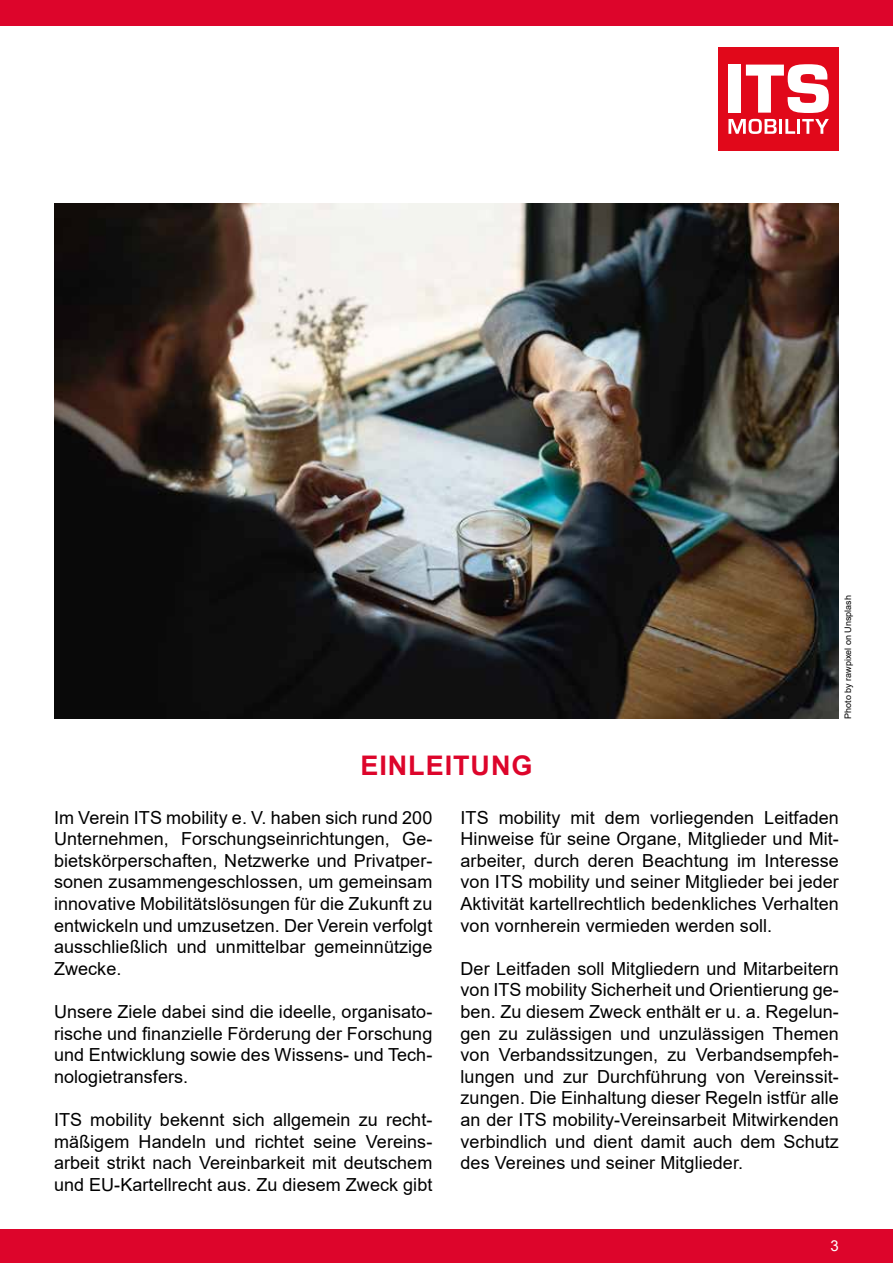
<style>
.page{position:relative;width:893px;height:1263px;background:#fff}
.page>*{position:absolute;margin:0;border:0;box-sizing:border-box;transform-origin:0 0}
.t1{font:700 27px "Arial";letter-spacing:.035em;color:#dd052b}
.t2{font:18px/21.6px "Arial";letter-spacing:.005em;color:#000;text-align:justify}
.t3{font:15px "Arial";color:#fff}
.t4{font:9px "Arial";color:#000}
</style>
<div class="page">
<div style="left:0;top:0;width:893px;height:26px;background:#dd052b"></div>
<div style="left:0;top:1229px;width:893px;height:34px;background:#dd052b"></div>
<div style="left:718px;top:47px;width:121px;height:103px;background:#e1081a"></div>
<div style="left:728px;top:65px;width:13px;height:48px;background:#fff"></div>
<svg style="left:746px;top:64px;width:83px;height:49px"></svg>
<svg style="left:728px;top:119px;width:49px;height:15px"></svg>
<hr style="left:779px;top:119px;width:3px;height:15px;background:#fff">
<svg style="left:785px;top:119px;width:10px;height:15px"></svg>
<hr style="left:797px;top:119px;width:3px;height:15px;background:#fff">
<svg style="left:802px;top:119px;width:27px;height:15px"></svg>
<img style="left:54px;top:203px;width:785px;height:516px">
<h1 class="t1" style="left:360px;top:746px;width:174px">EINLEITUNG</h1>
<p class="t4" style="left:842px;top:719px;width:125px;rotate:-90deg">Photo by rawpixel on Unsplash</p>
<p class="t2" style="left:54px;top:806px;width:380px">Im Verein ITS mobility e. V. haben sich rund 200<br>Unternehmen, Forschungseinrichtungen, Ge&shy;bietskörperschaften, Netzwerke und Privatper&shy;sonen zusammengeschlossen, um gemeinsam innovative Mobilitätslösungen für die Zukunft zu entwickeln und umzusetzen. Der Verein verfolgt ausschließlich und unmittelbar gemeinnützige Zwecke.</p>
<p class="t2" style="left:54px;top:1001px;width:380px">Unsere Ziele dabei sind die ideelle, organisato&shy;rische und finanzielle Förderung der Forschung und Entwicklung sowie des Wissens- und Tech&shy;nologietransfers.</p>
<p class="t2" style="left:54px;top:1109px;width:380px">ITS mobility bekennt sich allgemein zu recht&shy;mäßigem Handeln und richtet seine Vereins&shy;arbeit strikt nach Vereinbarkeit mit deutschem und EU-Kartellrecht aus. Zu diesem Zweck gibt</p>
<p class="t2" style="left:460px;top:806px;width:380px">ITS mobility mit dem vorliegenden Leitfaden Hinweise für seine Organe, Mitglieder und Mit&shy;arbeiter, durch deren Beachtung im Interesse von ITS mobility und seiner Mitglieder bei jeder Aktivität kartellrechtlich bedenkliches Verhalten von vornherein vermieden werden soll.</p>
<p class="t2" style="left:460px;top:957px;width:380px">Der Leitfaden soll Mitgliedern und Mitarbeitern von ITS mobility Sicherheit und Orientierung ge&shy;ben. Zu diesem Zweck enthält er u. a. Regelun&shy;gen zu zulässigen und unzulässigen Themen von Verbandssitzungen, zu Verbandsempfeh&shy;lungen und zur Durchführung von Vereinssit&shy;zungen. Die Einhaltung dieser Regeln istfür alle an der ITS mobility-Vereinsarbeit Mitwirkenden verbindlich und dient damit auch dem Schutz des Vereines und seiner Mitglieder.</p>
<p class="t3" style="left:831px;top:1235px;width:10px">3</p>
</div>
